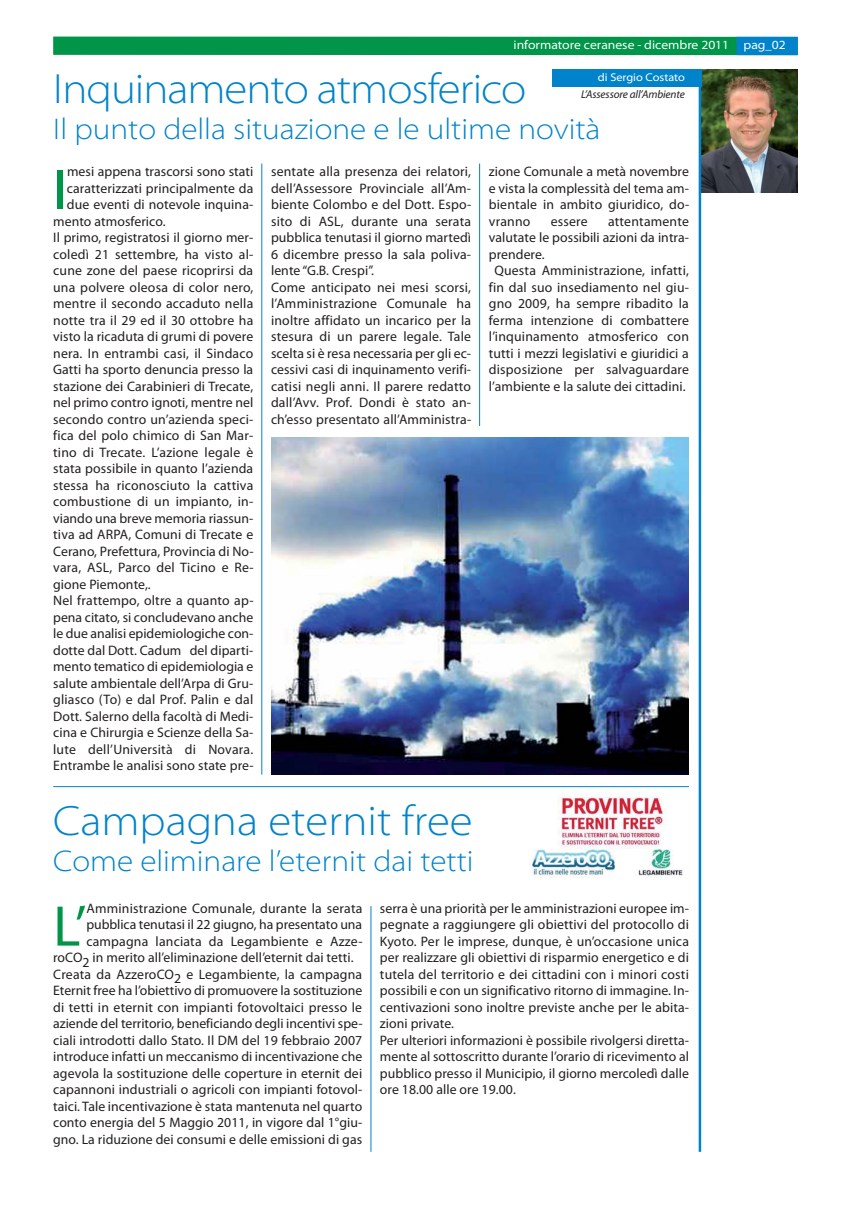
<style>
.page{position:relative;width:851px;height:1205px;background:#fff}
.page>*{position:absolute;margin:0;border:0;box-sizing:border-box;transform-origin:0 0}
.t1{font:57.75px "Myriad Pro";color:#009549}
.t2{font:300 semi-expanded 42.5px "Myriad Pro";letter-spacing:-.025em;color:#0083ca}
.t3{font:300 semi-expanded 42.5px "Myriad Pro";color:#0083ca}
.t4{font:300 semi-expanded 30px "Myriad Pro";color:#0083ca}
.t5{font:13.75px/16.5px "Myriad Pro";letter-spacing:.005em;color:#231f20}
.t6{font:semi-expanded 12.5px "Myriad Pro";color:#fff}
.t7{font:italic 11.25px "Myriad Pro";letter-spacing:-.01em;color:#231f20}
.t8{font:semi-expanded 11.25px "Myriad Pro";color:#fff}
</style>
<div class="page">
<div style="left:53px;top:37px;width:744px;height:18px;background:#009549"></div>
<div style="left:736px;top:37px;width:61px;height:18px;background:#0083ca"></div>
<hr style="left:261px;top:164px;width:1px;height:610px;background:#0083ca">
<hr style="left:370px;top:906px;width:1px;height:246px;background:#0083ca">
<hr style="left:479px;top:164px;width:1px;height:262px;background:#0083ca">
<img style="left:531px;top:796px;width:152px;height:81px">
<hr style="left:53px;top:786px;width:635px;height:1px;background:#0083ca">
<img style="left:701px;top:69px;width:96px;height:124px">
<div style="left:551px;top:69px;width:150px;height:18px;background:#0083ca"></div>
<hr style="left:698px;top:69px;width:3px;height:1083px;background:#0083ca">
<img style="left:271px;top:437px;width:417px;height:338px">
<p class="t6" style="left:513px;top:40px;width:274px">informatore ceranese - dicembre 2011 pag_02</p>
<h2 class="t2" style="left:53px;top:72px;width:474px">Inquinamento atmosferico</h2>
<h3 class="t4" style="left:53px;top:118px;width:548px">Il punto della situazione e le ultime novità</h3>
<h1 class="t1" style="left:53px;top:168px;width:15px">I</h1>
<p class="t5" style="left:67px;top:164px;width:188px">mesi appena trascorsi sono stati</p>
<p class="t8" style="left:598px;top:73px;width:89px">di Sergio Costato</p>
<p class="t7" style="left:581px;top:88px;width:105px">L’Assessore all’Ambiente</p>
<p class="t5" style="left:271px;top:164px;width:202px">sentate alla presenza dei relatori, dell’Assessore Provinciale all’Am&shy;biente Colombo e del Dott. Espo&shy;sito di ASL, durante una serata pubblica tenutasi il giorno martedì 6 dicembre presso la sala poliva&shy;lente “G.B. Crespi”.<br>Come anticipato nei mesi scorsi, l’Amministrazione Comunale ha inoltre affidato un incarico per la stesura di un parere legale. Tale scelta si è resa necessaria per gli ec&shy;cessivi casi di inquinamento verifi&shy;catisi negli anni. Il parere redatto dall’Avv. Prof. Dondi è stato an&shy;ch’esso presentato all’Amministra-</p>
<p class="t5" style="left:489px;top:164px;width:202px;text-align:justify">zione Comunale a metà novembre e vista la complessità del tema am&shy;bientale in ambito giuridico, do&shy;vranno</p>
<p class="t5" style="left:67px;top:181px;width:188px">caratterizzati principalmente da</p>
<p class="t5" style="left:67px;top:197px;width:188px">due eventi di notevole inquina-</p>
<p class="t5" style="left:53px;top:214px;width:114px">mento atmosferico.</p>
<p class="t5" style="left:53px;top:230px;width:201px">Il primo, registratosi il giorno mer-</p>
<p class="t5" style="left:53px;top:247px;width:202px">coledì 21 settembre, ha visto al-</p>
<p class="t5" style="left:53px;top:263px;width:201px">cune zone del paese ricoprirsi da</p>
<p class="t5" style="left:53px;top:280px;width:201px">una polvere oleosa di color nero,</p>
<p class="t5" style="left:53px;top:296px;width:202px">mentre il secondo accaduto nella</p>
<p class="t5" style="left:53px;top:313px;width:202px">notte tra il 29 ed il 30 ottobre ha</p>
<p class="t5" style="left:53px;top:329px;width:201px">visto la ricaduta di grumi di povere</p>
<p class="t5" style="left:53px;top:346px;width:201px">nera. In entrambi casi, il Sindaco</p>
<p class="t5" style="left:53px;top:362px;width:201px">Gatti ha sporto denuncia presso la</p>
<p class="t5" style="left:53px;top:379px;width:201px">stazione dei Carabinieri di Trecate,</p>
<p class="t5" style="left:53px;top:395px;width:201px">nel primo contro ignoti, mentre nel</p>
<p class="t5" style="left:53px;top:412px;width:202px">secondo contro un’azienda speci-</p>
<p class="t5" style="left:53px;top:428px;width:201px">fica del polo chimico di San Mar-</p>
<p class="t5" style="left:53px;top:445px;width:201px">tino di Trecate. L’azione legale è</p>
<p class="t5" style="left:53px;top:461px;width:201px">stata possibile in quanto l’azienda</p>
<p class="t5" style="left:53px;top:478px;width:201px">stessa ha riconosciuto la cattiva</p>
<p class="t5" style="left:53px;top:494px;width:202px">combustione di un impianto, in-</p>
<p class="t5" style="left:53px;top:511px;width:202px">viando una breve memoria riassun-</p>
<p class="t5" style="left:53px;top:527px;width:201px">tiva ad ARPA, Comuni di Trecate e</p>
<p class="t5" style="left:53px;top:544px;width:202px">Cerano, Prefettura, Provincia di No-</p>
<p class="t5" style="left:53px;top:560px;width:202px">vara, ASL, Parco del Ticino e Re-</p>
<p class="t5" style="left:53px;top:577px;width:99px">gione Piemonte,.</p>
<p class="t5" style="left:53px;top:593px;width:202px">Nel frattempo, oltre a quanto ap-</p>
<p class="t5" style="left:53px;top:610px;width:201px">pena citato, si concludevano anche</p>
<p class="t5" style="left:53px;top:626px;width:202px">le due analisi epidemiologiche con-</p>
<p class="t5" style="left:53px;top:643px;width:202px">dotte dal Dott. Cadum del diparti-</p>
<p class="t5" style="left:53px;top:659px;width:201px">mento tematico di epidemiologia e</p>
<p class="t5" style="left:53px;top:676px;width:202px">salute ambientale dell’Arpa di Gru-</p>
<p class="t5" style="left:53px;top:692px;width:201px">gliasco (To) e dal Prof. Palin e dal</p>
<p class="t5" style="left:53px;top:709px;width:202px">Dott. Salerno della facoltà di Medi-</p>
<p class="t5" style="left:53px;top:725px;width:202px">cina e Chirurgia e Scienze della Sa-</p>
<p class="t5" style="left:53px;top:742px;width:201px">lute dell’Università di Novara.</p>
<p class="t5" style="left:53px;top:758px;width:202px">Entrambe le analisi sono state pre-</p>
<p class="t5" style="left:550px;top:214px;width:38px">essere</p>
<p class="t5" style="left:608px;top:214px;width:82px">attentamente</p>
<p class="t5" style="left:489px;top:230px;width:202px">valutate le possibili azioni da intra-</p>
<p class="t5" style="left:489px;top:247px;width:57px">prendere.</p>
<p class="t5" style="left:494px;top:263px;width:196px">Questa Amministrazione, infatti,</p>
<p class="t5" style="left:489px;top:280px;width:202px">fin dal suo insediamento nel giu-</p>
<p class="t5" style="left:489px;top:296px;width:201px">gno 2009, ha sempre ribadito la</p>
<p class="t5" style="left:489px;top:313px;width:201px">ferma intenzione di combattere</p>
<p class="t5" style="left:489px;top:329px;width:201px">l’inquinamento atmosferico con</p>
<p class="t5" style="left:489px;top:346px;width:201px">tutti i mezzi legislativi e giuridici a</p>
<p class="t5" style="left:489px;top:362px;width:201px">disposizione per salvaguardare</p>
<p class="t5" style="left:489px;top:379px;width:198px">l’ambiente e la salute dei cittadini.</p>
<h2 class="t3" style="left:53px;top:804px;width:421px">Campagna eternit free</h2>
<h3 class="t4" style="left:53px;top:849px;width:422px">Come eliminare l’eternit dai tetti</h3>
<h1 class="t1" style="left:53px;top:904px;width:35px">L’</h1>
<p class="t5" style="left:87px;top:901px;width:277px">Amministrazione Comunale, durante la serata</p>
<p class="t5" style="left:380px;top:901px;width:310px">serra è una priorità per le amministrazioni europee im&shy;pegnate a raggiungere gli obiettivi del protocollo di Kyoto. Per le imprese, dunque, è un’occasione unica per realizzare gli obiettivi di risparmio energetico e di tutela del territorio e dei cittadini con i minori costi possibili e con un significativo ritorno di immagine. In&shy;centivazioni sono inoltre previste anche per le abita&shy;zioni private.<br>Per ulteriori informazioni è possibile rivolgersi diretta&shy;mente al sottoscritto durante l’orario di ricevimento al pubblico presso il Municipio, il giorno mercoledì dalle ore 18.00 alle ore 19.00.</p>
<p class="t5" style="left:86px;top:917px;width:277px">pubblica tenutasi il 22 giugno, ha presentato una</p>
<p class="t5" style="left:86px;top:934px;width:278px">campagna lanciata da Legambiente e Azze-</p>
<p class="t5" style="left:53px;top:950px;width:302px">roCO2 in merito all’eliminazione dell’eternit dai tetti.</p>
<p class="t5" style="left:53px;top:967px;width:310px">Creata da AzzeroCO2 e Legambiente, la campagna</p>
<p class="t5" style="left:53px;top:983px;width:310px">Eternit free ha l’obiettivo di promuovere la sostituzione</p>
<p class="t5" style="left:53px;top:1000px;width:310px">di tetti in eternit con impianti fotovoltaici presso le</p>
<p class="t5" style="left:53px;top:1016px;width:311px">aziende del territorio, beneficiando degli incentivi spe-</p>
<p class="t5" style="left:53px;top:1033px;width:310px">ciali introdotti dallo Stato. Il DM del 19 febbraio 2007</p>
<p class="t5" style="left:53px;top:1049px;width:310px">introduce infatti un meccanismo di incentivazione che</p>
<p class="t5" style="left:53px;top:1066px;width:310px">agevola la sostituzione delle coperture in eternit dei</p>
<p class="t5" style="left:53px;top:1082px;width:310px">capannoni industriali o agricoli con impianti fotovol-</p>
<p class="t5" style="left:53px;top:1099px;width:310px">taici. Tale incentivazione è stata mantenuta nel quarto</p>
<p class="t5" style="left:53px;top:1115px;width:310px">conto energia del 5 Maggio 2011, in vigore dal 1°giu-</p>
<p class="t5" style="left:53px;top:1132px;width:310px">gno. La riduzione dei consumi e delle emissioni di gas</p>
</div>
